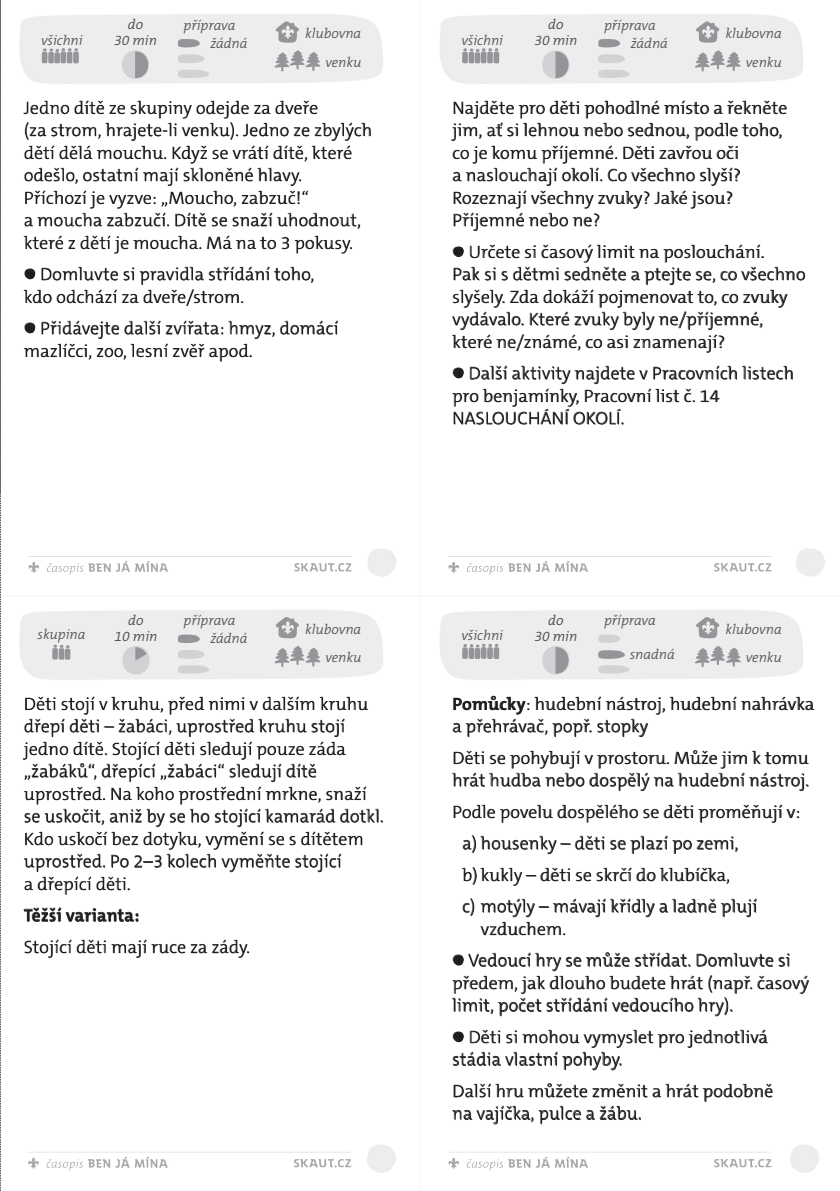
<style>
.page{position:relative;width:840px;height:1191px;background:#fff}
.page>*{position:absolute;margin:0;border:0;box-sizing:border-box;transform-origin:0 0}
.t1{font:300 18px/22.4px "The Mix C5";color:#231f20}
.t2{font:700 18px "The Mix C5";letter-spacing:-.005em;color:#231f20}
.t3{font:italic 300 14px/28.4px "The Mix C5";color:#57585a;text-align:right}
.t4{font:italic 300 14px "The Mix C5";color:#4b4c4d}
.s1{font-family:"SKAUT";font-weight:700}
.s2{font-weight:700}
</style>
<div class="page">
<img style="left:3px;top:14px;width:836px;height:1159px">
<svg style="left:274px;top:617px;width:25px;height:21px"></svg>
<svg style="left:274px;top:646px;width:46px;height:21px"></svg>
<svg style="left:178px;top:650px;width:27px;height:9px"></svg>
<svg style="left:178px;top:665px;width:31px;height:8px"></svg>
<svg style="left:178px;top:634px;width:22px;height:9px"></svg>
<svg style="left:118px;top:646px;width:36px;height:28px"></svg>
<svg style="left:52px;top:644px;width:18px;height:15px"></svg>
<svg style="left:694px;top:617px;width:25px;height:21px"></svg>
<svg style="left:694px;top:646px;width:46px;height:21px"></svg>
<svg style="left:598px;top:634px;width:22px;height:9px"></svg>
<svg style="left:597px;top:665px;width:32px;height:8px"></svg>
<svg style="left:598px;top:650px;width:26px;height:9px"></svg>
<svg style="left:537px;top:646px;width:36px;height:28px"></svg>
<svg style="left:462px;top:643px;width:37px;height:16px"></svg>
<svg style="left:274px;top:21px;width:25px;height:22px"></svg>
<svg style="left:274px;top:50px;width:46px;height:22px"></svg>
<svg style="left:178px;top:54px;width:27px;height:9px"></svg>
<svg style="left:178px;top:70px;width:31px;height:8px"></svg>
<svg style="left:178px;top:39px;width:22px;height:8px"></svg>
<svg style="left:117px;top:51px;width:37px;height:28px"></svg>
<svg style="left:42px;top:48px;width:37px;height:15px"></svg>
<svg style="left:694px;top:21px;width:25px;height:22px"></svg>
<svg style="left:694px;top:50px;width:46px;height:22px"></svg>
<svg style="left:598px;top:54px;width:26px;height:9px"></svg>
<svg style="left:597px;top:70px;width:32px;height:8px"></svg>
<svg style="left:598px;top:39px;width:22px;height:8px"></svg>
<svg style="left:537px;top:51px;width:36px;height:28px"></svg>
<svg style="left:462px;top:48px;width:37px;height:15px"></svg>
<svg style="left:0;top:0;width:1px;height:1191px"></svg>
<p class="t4" style="left:128px;top:19px;width:17px">do</p>
<p class="t3" style="left:183px;top:12px;width:53px">příprava</p>
<p class="t4" style="left:548px;top:19px;width:17px">do</p>
<p class="t3" style="left:603px;top:12px;width:53px">příprava</p>
<p class="t3" style="left:41px;top:27px;width:43px">všichni</p>
<p class="t4" style="left:114px;top:35px;width:44px">30 min</p>
<p class="t3" style="left:725px;top:21px;width:58px">klubovna venku</p>
<p class="t3" style="left:305px;top:21px;width:58px">klubovna venku</p>
<p class="t3" style="left:461px;top:27px;width:43px">všichni</p>
<p class="t4" style="left:534px;top:35px;width:44px">30 min</p>
<p class="t3" style="left:210px;top:30px;width:39px">žádná</p>
<p class="t3" style="left:630px;top:30px;width:39px">žádná</p>
<p class="t1" style="left:24px;top:98px;width:350px">Jedno dítě ze skupiny odejde za dveře<br>(za strom, hrajete-li venku). Jedno ze zbylých dětí dělá mouchu. Když se vrátí dítě, které odešlo, ostatní mají skloněné hlavy.<br>Příchozí je vyzve: „Moucho, zabzuč!“<br>a moucha zabzučí. Dítě se snaží uhodnout, které z dětí je moucha. Má na to 3 pokusy.</p>
<p class="t1" style="left:24px;top:265px;width:292px"><span class="s1">¶</span> Domluvte si pravidla střídání toho, kdo odchází za dveře/strom.</p>
<p class="t1" style="left:24px;top:319px;width:316px"><span class="s1">¶</span> Přidávejte další zvířata: hmyz, domácí mazlíčci, zoo, lesní zvěř apod.</p>
<p class="t1" style="left:452px;top:98px;width:336px">Najděte pro děti pohodlné místo a řekněte jim, ať si lehnou nebo sednou, podle toho, co je komu příjemné. Děti zavřou oči<br>a naslouchají okolí. Co všechno slyší?<br>Rozeznají všechny zvuky? Jaké jsou?<br>Příjemné nebo ne?</p>
<p class="t1" style="left:452px;top:242px;width:355px"><span class="s1">¶</span> Určete si časový limit na poslouchání.<br>Pak si s dětmi sedněte a ptejte se, co všechno slyšely. Zda dokáží pojmenovat to, co zvuky vydávalo. Které zvuky byly ne/příjemné, které ne/známé, co asi znamenají?</p>
<p class="t1" style="left:452px;top:364px;width:343px"><span class="s1">¶</span> Další aktivity najdete v Pracovních listech pro benjamínky, Pracovní list č. 14<br>NASLOUCHÁNÍ OKOLÍ.</p>
<p class="t4" style="left:128px;top:614px;width:17px">do</p>
<p class="t3" style="left:183px;top:607px;width:53px">příprava</p>
<p class="t3" style="left:37px;top:622px;width:49px">skupina</p>
<p class="t4" style="left:114px;top:630px;width:44px">10 min</p>
<p class="t3" style="left:210px;top:626px;width:39px">žádná</p>
<p class="t3" style="left:305px;top:616px;width:58px">klubovna venku</p>
<p class="t4" style="left:548px;top:614px;width:17px">do</p>
<p class="t3" style="left:603px;top:607px;width:53px">příprava</p>
<p class="t3" style="left:461px;top:623px;width:43px">všichni</p>
<p class="t4" style="left:534px;top:630px;width:44px">30 min</p>
<p class="t3" style="left:725px;top:616px;width:58px">klubovna</p>
<p class="t3" style="left:629px;top:641px;width:47px">snadná</p>
<p class="t3" style="left:745px;top:644px;width:38px">venku</p>
<p class="t1" style="left:24px;top:694px;width:361px">Děti stojí v kruhu, před nimi v dalším kruhu dřepí děti – žabáci, uprostřed kruhu stojí jedno dítě. Stojící děti sledují pouze záda „žabáků“, dřepící „žabáci“ sledují dítě uprostřed. Na koho prostřední mrkne, snaží se uskočit, aniž by se ho stojící kamarád dotkl.<br>Kdo uskočí bez dotyku, vymění se s dítětem uprostřed. Po 2–3 kolech vyměňte stojící<br>a dřepící děti.</p>
<p class="t2" style="left:24px;top:908px;width:117px">Těžší varianta:</p>
<p class="t1" style="left:24px;top:937px;width:228px">Stojící děti mají ruce za zády.</p>
<p class="t1" style="left:452px;top:694px;width:363px"><span class="s2">Pomůcky</span>: hudební nástroj, hudební nahrávka a přehrávač, popř. stopky</p>
<p class="t1" style="left:452px;top:748px;width:358px">Děti se pohybují v prostoru. Může jim k tomu hrát hudba nebo dospělý na hudební nástroj.</p>
<p class="t1" style="left:461px;top:797px;width:339px;line-height:31.6px;text-indent:-10px">Podle povelu dospělého se děti proměňují v: a) housenky – děti se plazí po zemi,<br>b) kukly – děti se skrčí do klubíčka,<br>c) motýly – mávají křídly a ladně plují</p>
<p class="t1" style="left:452px;top:914px;width:340px;line-height:31.6px;text-indent:28px">vzduchem.<br><span class="s1">¶</span> Vedoucí hry se může střídat. Domluvte si</p>
<p class="t1" style="left:452px;top:973px;width:358px">předem, jak dlouho budete hrát (např. časový limit, počet střídání vedoucího hry).</p>
<p class="t1" style="left:452px;top:1027px;width:317px"><span class="s1">¶</span> Děti si mohou vymyslet pro jednotlivá stádia vlastní pohyby.</p>
<p class="t1" style="left:452px;top:1081px;width:322px">Další hru můžete změnit a hrát podobně na vajíčka, pulce a žábu.</p>
</div>
